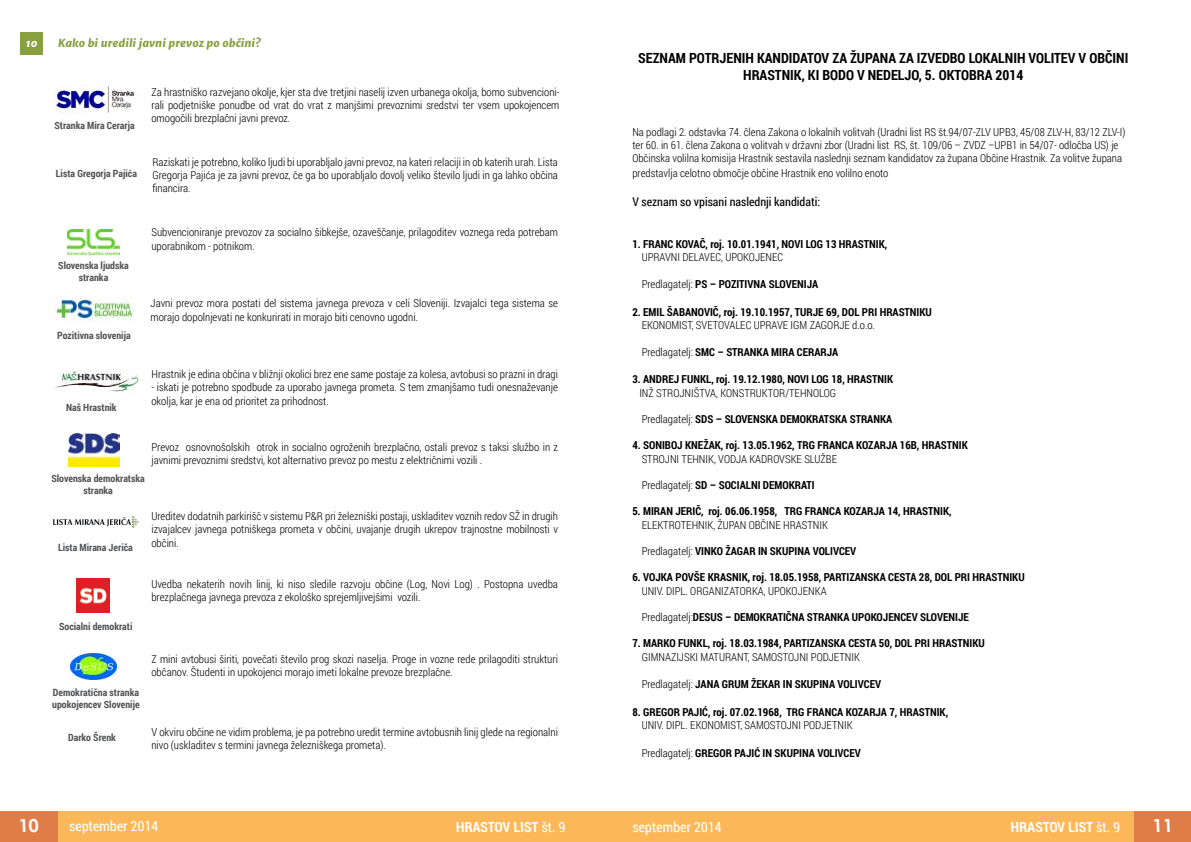
<style>
.page{position:relative;width:1191px;height:842px;background:#fff}
.page>*{position:absolute;margin:0;border:0;box-sizing:border-box;transform-origin:0 0}
.t1{font:700 18px "Century Gothic";color:#fff}
.t2{font:700 14px/16.8px "Roboto Condensed";color:#000;text-align:center}
.t3{font:700 14px "Roboto Condensed";color:#fff}
.t4{font:14px "Roboto Condensed";color:#fff}
.t5{font:12px "Roboto Condensed";color:#000}
.t6{font:300 11px/13.2px "Roboto Condensed";color:#000}
.t7{font:700 11px "Roboto Condensed";color:#000}
.t8{font:italic 11px "Merriweather Sans Extra Bld";color:#88a03f}
.t9{font:italic 11px "Merriweather Sans Extra Bld";color:#fff}
.t10{font:700 10px/12px "Roboto Condensed";color:#515254;text-align:center}
.s1{font-weight:300}
.s2{font-weight:400}
</style>
<div class="page">
<div style="left:0;top:811px;width:1191px;height:31px;background:#fcb858"></div>
<div style="left:1134px;top:812px;width:57px;height:30px;background:#e07c48"></div>
<div style="left:0;top:811px;width:57px;height:31px;background:#e07c48"></div>
<img style="left:54px;top:84px;width:86px;height:29px">
<img style="left:67px;top:229px;width:52px;height:27px">
<img style="left:56px;top:370px;width:83px;height:23px">
<img style="left:69px;top:433px;width:50px;height:33px">
<img style="left:54px;top:516px;width:85px;height:11px">
<img style="left:77px;top:579px;width:33px;height:33px">
<img style="left:71px;top:653px;width:46px;height:27px">
<img style="left:55px;top:298px;width:79px;height:23px">
<div style="left:20px;top:32px;width:22px;height:23px;background:#88a03f"></div>
<p class="t9" style="left:25px;top:36px;width:14px">10</p>
<p class="t8" style="left:58px;top:36px;width:204px">Kako bi uredili javni prevoz po občini?</p>
<p class="t10" style="left:54px;top:119px;width:82px">Stranka Mira Cerarja</p>
<p class="t10" style="left:56px;top:167px;width:82px">Lista Gregorja Pajića</p>
<p class="t10" style="left:58px;top:259px;width:72px">Slovenska ljudska stranka</p>
<p class="t10" style="left:57px;top:329px;width:75px">Pozitivna slovenija</p>
<p class="t10" style="left:66px;top:401px;width:52px">Naš Hrastnik</p>
<p class="t6" style="left:151px;top:85px;width:409px;text-align:justify">Za hrastniško razvejano okolje, kjer sta dve tretjini naselij izven urbanega okolja, bomo subvencioni&shy;rali podjetniške ponudbe od vrat do vrat z manjšimi prevoznimi sredstvi ter vsem upokojencem omogočili brezplačni javni prevoz.</p>
<p class="t6" style="left:152px;top:155px;width:407px;text-align:justify">Raziskati je potrebno, koliko ljudi bi uporabljalo javni prevoz, na kateri relaciji in ob katerih urah. Lista Gregorja Pajića je za javni prevoz, če ga bo uporabljalo dovolj veliko število ljudi in ga lahko občina financira.</p>
<p class="t6" style="left:151px;top:225px;width:408px">Subvencioniranje prevozov za socialno šibkejše, ozaveščanje, prilagoditev voznega reda potrebam uporabnikom - potnikom.</p>
<p class="t6" style="left:151px;top:297px;width:409px">Javni prevoz mora postati del sistema javnega prevoza v celi Sloveniji. Izvajalci tega sistema se morajo dopolnjevati ne konkurirati in morajo biti cenovno ugodni.</p>
<p class="t6" style="left:151px;top:367px;width:408px">Hrastnik je edina občina v bližnji okolici brez ene same postaje za kolesa, avtobusi so prazni in dragi</p>
<p class="t6" style="left:151px;top:380px;width:408px">- iskati je potrebno spodbude za uporabo javnega prometa. S tem zmanjšamo tudi onesnaževanje okolja, kar je ena od prioritet za prihodnost.</p>
<p class="t6" style="left:151px;top:440px;width:408px">Prevoz osnovnošolskih otrok in socialno ogroženih brezplačno, ostali prevoz s taksi službo in z javnimi prevoznimi sredstvi, kot alternativo prevoz po mestu z električnimi vozili .</p>
<p class="t10" style="left:51px;top:472px;width:95px">Slovenska demokratska stranka</p>
<p class="t10" style="left:58px;top:541px;width:76px">Lista Mirana Jeriča</p>
<p class="t10" style="left:59px;top:620px;width:75px">Socialni demokrati</p>
<p class="t10" style="left:52px;top:686px;width:89px;text-align:left">Demokratična stranka upokojencev Slovenije</p>
<p class="t10" style="left:68px;top:731px;width:49px">Darko Šrenk</p>
<p class="t6" style="left:151px;top:509px;width:408px;text-align:justify">Ureditev dodatnih parkirišč v sistemu P&amp;R pri železniški postaji, uskladitev voznih redov SŽ in drugih izvajalcev javnega potniškega prometa v občini, uvajanje drugih ukrepov trajnostne mobilnosti v občini.</p>
<p class="t6" style="left:151px;top:577px;width:408px">Uvedba nekaterih novih linij, ki niso sledile razvoju občine (Log, Novi Log) . Postopna uvedba brezplačnega javnega prevoza z ekološko sprejemljivejšimi vozili.</p>
<p class="t6" style="left:151px;top:652px;width:408px">Z mini avtobusi širiti, povečati število prog skozi naselja. Proge in vozne rede prilagoditi strukturi občanov. Študenti in upokojenci morajo imeti lokalne prevoze brezplačne.</p>
<p class="t6" style="left:151px;top:725px;width:408px">V okviru občine ne vidim problema, je pa potrebno uredit termine avtobusnih linij glede na regionalni nivo (uskladitev s termini javnega železniškega prometa).</p>
<p class="t2" style="left:638px;top:49px;width:492px">SEZNAM POTRJENIH KANDIDATOV ZA ŽUPANA ZA IZVEDBO LOKALNIH VOLITEV V OBČINI<br>HRASTNIK, KI BODO V NEDELJO, 5. OKTOBRA 2014</p>
<p class="t6" style="left:632px;top:125px;width:495px">Na podlagi 2. odstavka 74. člena Zakona o lokalnih volitvah (Uradni list RS št.94/07-ZLV UPB3, 45/08 ZLV-H, 83/12 ZLV-I) ter 60. in 61. člena Zakona o volitvah v državni zbor (Uradni list RS, št. 109/06 – ZVDZ –UPB1 in 54/07- odločba US) je<br>Občinska volilna komisija Hrastnik sestavila naslednji seznam kandidatov za župana Občine Hrastnik. Za volitve župana</p>
<p class="t6" style="left:632px;top:166px;width:258px">predstavlja celotno območje občine Hrastnik eno volilno enoto</p>
<p class="t5" style="left:632px;top:193px;width:189px">V seznam so vpisani naslednji kandidati:</p>
<p class="t7" style="left:632px;top:236px;width:256px">1. FRANC KOVAČ, roj. 10.01.1941, NOVI LOG 13 HRASTNIK,</p>
<p class="t6" style="left:641px;top:250px;width:143px">UPRAVNI DELAVEC, UPOKOJENEC</p>
<p class="t7" style="left:641px;top:277px;width:178px"><span class="s1">Predlagatelj:</span> PS – POZITIVNA SLOVENIJA</p>
<p class="t7" style="left:632px;top:304px;width:301px">2. EMIL ŠABANOVIČ, roj. 19.10.1957, TURJE 69, DOL PRI HRASTNIKU</p>
<p class="t6" style="left:641px;top:318px;width:235px">EKONOMIST, SVETOVALEC UPRAVE IGM ZAGORJE d.o.o.</p>
<p class="t7" style="left:641px;top:344px;width:198px"><span class="s1">Predlagatelj:</span> SMC – STRANKA MIRA CERARJA</p>
<p class="t7" style="left:632px;top:372px;width:262px">3. ANDREJ FUNKL, roj. 19.12.1980, NOVI LOG 18, HRASTNIK</p>
<p class="t6" style="left:639px;top:386px;width:198px">INŽ STROJNIŠTVA, KONSTRUKTOR/TEHNOLOG</p>
<p class="t7" style="left:641px;top:411px;width:252px"><span class="s1">Predlagatelj:</span> SDS – SLOVENSKA DEMOKRATSKA STRANKA</p>
<p class="t7" style="left:632px;top:438px;width:337px">4. SONIBOJ KNEŽAK, roj. 13.05.1962, TRG FRANCA KOZARJA 16B, HRASTNIK</p>
<p class="t6" style="left:641px;top:452px;width:197px">STROJNI TEHNIK, VODJA KADROVSKE SLUŽBE</p>
<p class="t7" style="left:641px;top:477px;width:174px"><span class="s1">Predlagatelj:</span> SD – SOCIALNI DEMOKRATI</p>
<p class="t7" style="left:632px;top:504px;width:321px">5. MIRAN JERIČ, roj. 06.06.1958, TRG FRANCA KOZARJA 14, HRASTNIK,</p>
<p class="t6" style="left:641px;top:518px;width:188px">ELEKTROTEHNIK, ŽUPAN OBČINE HRASTNIK</p>
<p class="t7" style="left:641px;top:543px;width:216px"><span class="s1">Predlagatelj:</span> VINKO ŽAGAR IN SKUPINA VOLIVCEV</p>
<p class="t7" style="left:632px;top:570px;width:394px">6. VOJKA POVŠE KRASNIK, roj. 18.05.1958, PARTIZANSKA CESTA 28, DOL PRI HRASTNIKU</p>
<p class="t6" style="left:641px;top:584px;width:186px">UNIV. DIPL. ORGANIZATORKA, UPOKOJENKA</p>
<p class="t7" style="left:641px;top:609px;width:329px"><span class="s1">Predlagatelj:</span>DESUS – DEMOKRATIČNA STRANKA UPOKOJENCEV SLOVENIJE</p>
<p class="t7" style="left:632px;top:636px;width:354px">7. MARKO FUNKL, roj. 18.03.1984, PARTIZANSKA CESTA 50, DOL PRI HRASTNIKU</p>
<p class="t6" style="left:641px;top:650px;width:220px">GIMNAZIJSKI MATURANT, SAMOSTOJNI PODJETNIK</p>
<p class="t7" style="left:641px;top:676px;width:241px"><span class="s1">Predlagatelj:</span> JANA GRUM ŽEKAR IN SKUPINA VOLIVCEV</p>
<p class="t7" style="left:632px;top:704px;width:317px">8. GREGOR PAJIĆ, roj. 07.02.1968, TRG FRANCA KOZARJA 7, HRASTNIK,</p>
<p class="t6" style="left:641px;top:718px;width:212px">UNIV. DIPL. EKONOMIST, SAMOSTOJNI PODJETNIK</p>
<p class="t7" style="left:641px;top:745px;width:221px"><span class="s1">Predlagatelj:</span> GREGOR PAJIĆ IN SKUPINA VOLIVCEV</p>
<h1 class="t1" style="left:19px;top:812px;width:23px">10</h1>
<h1 class="t1" style="left:1152px;top:812px;width:23px">11</h1>
<p class="t4" style="left:69px;top:817px;width:91px">september 2014</p>
<p class="t3" style="left:456px;top:817px;width:112px">HRASTOV LIST <span class="s2">št. 9</span></p>
<p class="t4" style="left:632px;top:818px;width:91px">september 2014</p>
<p class="t3" style="left:1011px;top:817px;width:112px">HRASTOV LIST <span class="s2">št. 9</span></p>
</div>
